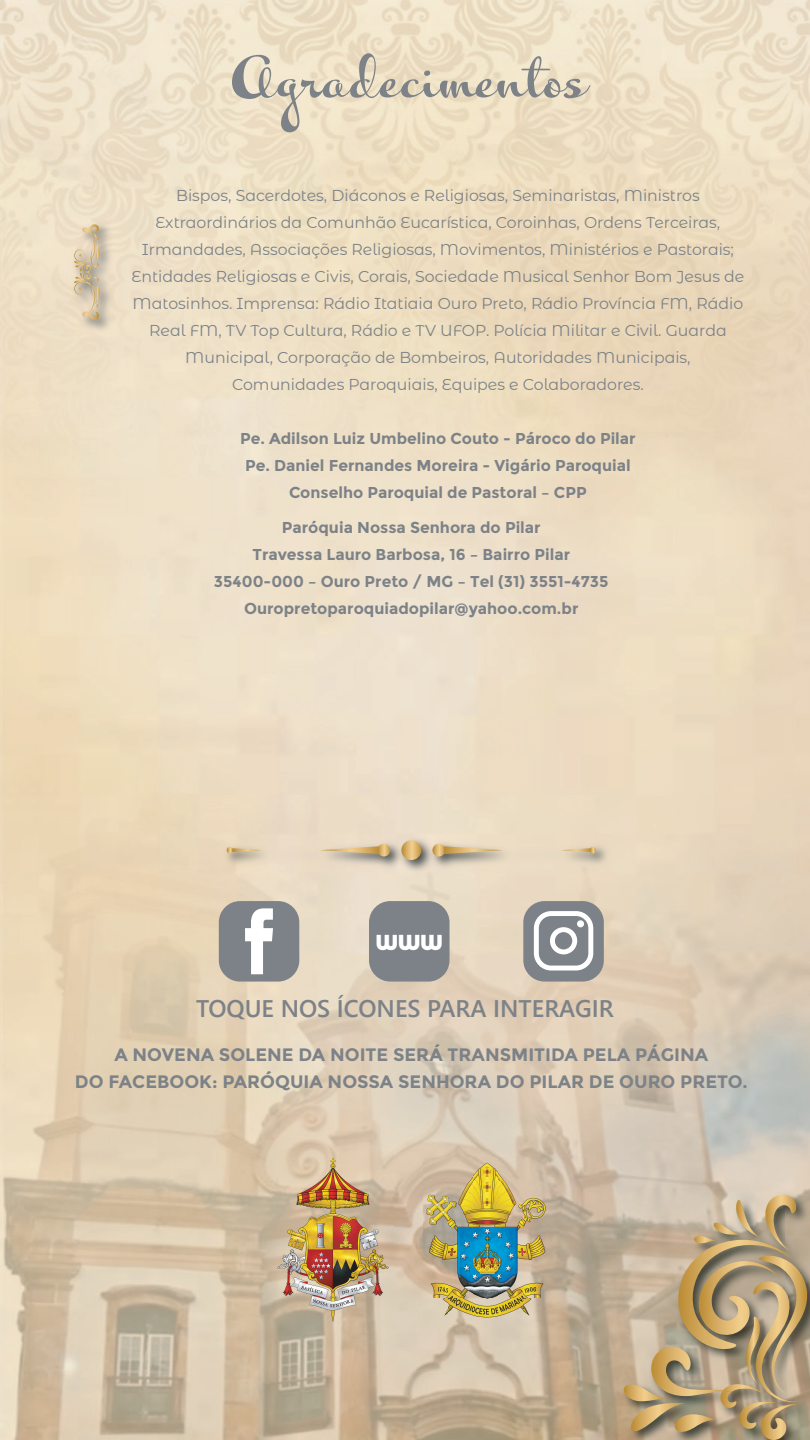
<style>
.page{position:relative;width:810px;height:1440px;background:#fff}
.page>*{position:absolute;margin:0;border:0;box-sizing:border-box;transform-origin:0 0}
.t1{font:54px "Kewl Script W00";color:#7c8287}
.t2{font:600 24px "Segoe UI";color:#7c8287}
.t3{font:900 21.08px "Montserrat";color:#fff;scale:.86 1}
.t4{font:700 18px/27px "Montserrat";color:#7c8287;text-align:center}
.t5{font:15.75px/27px "Montserrat";color:#7c8287;text-align:center}
.t6{font:700 15.75px/27px "Montserrat";color:#7c8287;text-align:center}
</style>
<div class="page">
<img style="left:0;top:0;width:810px;height:1440px">
<img style="left:68px;top:218px;width:48px;height:119px">
<svg style="left:74px;top:224px;width:25px;height:96px;background:#d6c4a6"></svg>
<img style="left:424px;top:1158px;width:125px;height:163px">
<img style="left:618px;top:1189px;width:192px;height:251px">
<svg style="left:623px;top:1195px;width:185px;height:245px;background:#b6a281"></svg>
<div style="left:219px;top:901px;width:80px;height:81px;background:#7c8287;border-radius:21px"></div>
<svg style="left:245px;top:908px;width:28px;height:66px"></svg>
<div style="left:369px;top:901px;width:81px;height:81px;background:#7c8287;border-radius:21px"></div>
<div style="left:523px;top:901px;width:81px;height:81px;background:#7c8287;border-radius:21px"></div>
<svg style="left:534px;top:911px;width:59px;height:60px"></svg>
<div style="left:577px;top:920px;width:7px;height:7px;background:#fff;border-radius:50%"></div>
<img style="left:221px;top:834px;width:392px;height:43px">
<svg style="left:238px;top:850px;width:347px;height:1px"></svg>
<svg style="left:401px;top:840px;width:20px;height:20px"></svg>
<svg style="left:320px;top:844px;width:70px;height:13px"></svg>
<svg style="left:227px;top:847px;width:35px;height:6px"></svg>
<svg style="left:561px;top:847px;width:35px;height:6px"></svg>
<svg style="left:432px;top:844px;width:71px;height:13px"></svg>
<img style="left:272px;top:1149px;width:122px;height:182px">
<h1 class="t1" style="left:235px;top:46px;width:357px">Agradecimentos</h1>
<p class="t5" style="left:131px;top:181px;width:614px">Bispos, Sacerdotes, Diáconos e Religiosas, Seminaristas, Ministros Extraordinários da Comunhão Eucarística, Coroinhas, Ordens Terceiras, Irmandades, Associações Religiosas, Movimentos, Ministérios e Pastorais; Entidades Religiosas e Civis, Corais, Sociedade Musical Senhor Bom Jesus de Matosinhos. Imprensa: Rádio Itatiaia Ouro Preto, Rádio Província FM, Rádio Real FM, TV Top Cultura, Rádio e TV UFOP. Polícia Militar e Civil. Guarda Municipal, Corporação de Bombeiros, Autoridades Municipais, Comunidades Paroquiais, Equipes e Colaboradores.</p>
<p class="t6" style="left:240px;top:425px;width:397px">Pe. Adilson Luiz Umbelino Couto - Pároco do Pilar<br>Pe. Daniel Fernandes Moreira - Vigário Paroquial<br>Conselho Paroquial de Pastoral – CPP</p>
<p class="t6" style="left:214px;top:514px;width:396px">Paróquia Nossa Senhora do Pilar<br>Travessa Lauro Barbosa, 16 – Bairro Pilar 35400-000 – Ouro Preto / MG – Tel (31) 3551-4735<br>Ouropretoparoquiadopilar@yahoo.com.br</p>
<h3 class="t3" style="left:376px;top:926px;width:79px">WWW</h3>
<h2 class="t2" style="left:196px;top:986px;width:419px">TOQUE NOS ÍCONES PARA INTERAGIR</h2>
<p class="t4" style="left:75px;top:1041px;width:674px">A NOVENA SOLENE DA NOITE SERÁ TRANSMITIDA PELA PÁGINA<br>DO FACEBOOK: PARÓQUIA NOSSA SENHORA DO PILAR DE OURO PRETO.</p>
</div>
